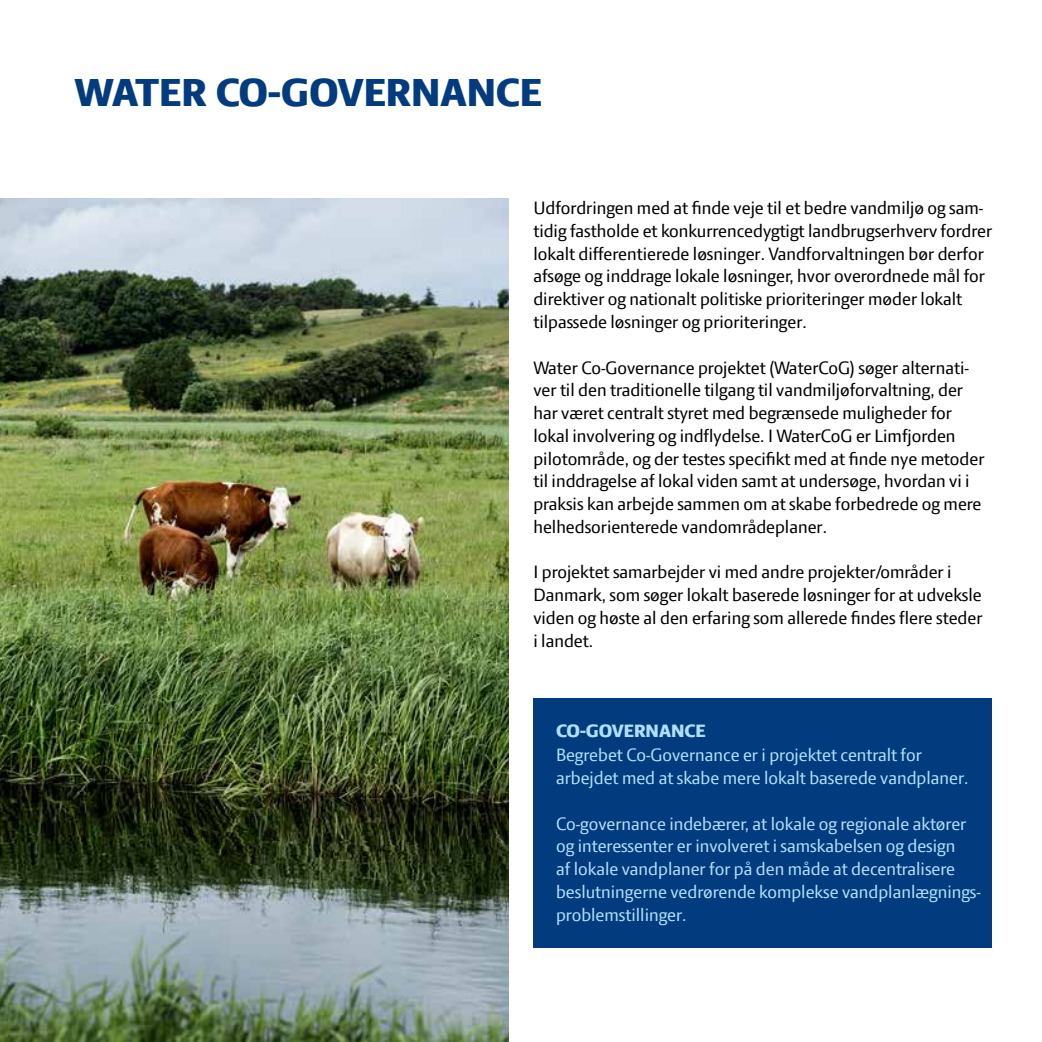
<style>
.page{position:relative;width:1042px;height:1042px;background:#fff}
.page>*{position:absolute;margin:0;border:0;box-sizing:border-box;transform-origin:0 0}
.t1{font:800 42px "LF Press Sans";color:#023b7e}
.t2{font:19.25px/22.8px "LF Press Sans";color:#000}
.t3{font:19.25px/22.8px "LF Press Sans";color:#afdff9}
.t4{font:800 19.25px "LF Press Sans";color:#afdff9}
</style>
<div class="page">
<div style="left:533px;top:698px;width:459px;height:250px;background:#023b7e"></div>
<img style="left:0;top:198px;width:508px;height:844px">
<h1 class="t1" style="left:74px;top:68px;width:469px">WATER CO-GOVERNANCE</h1>
<p class="t2" style="left:533px;top:196px;width:460px">Udfordringen med at finde veje til et bedre vandmiljø og sam&shy;tidig fastholde et konkurrencedygtigt landbrugserhverv fordrer lokalt differentierede løsninger. Vandforvaltningen bør derfor afsøge og inddrage lokale løsninger, hvor overordnede mål for direktiver og nationalt politiske prioriteringer møder lokalt tilpassede løsninger og prioriteringer.</p>
<p class="t2" style="left:533px;top:355px;width:452px">Water Co-Governance projektet (WaterCoG) søger alternati&shy;ver til den traditionelle tilgang til vandmiljøforvaltning, der har været centralt styret med begrænsede muligheder for lokal involvering og indflydelse. I WaterCoG er Limfjorden pilotområde, og der testes specifikt med at finde nye metoder til inddragelse af lokal viden samt at undersøge, hvordan vi i praksis kan arbejde sammen om at skabe forbedrede og mere helhedsorienterede vandområdeplaner.</p>
<p class="t2" style="left:533px;top:560px;width:450px">I projektet samarbejder vi med andre projekter/områder i Danmark, som søger lokalt baserede løsninger for at udveksle viden og høste al den erfaring som allerede findes flere steder i landet.</p>
<p class="t4" style="left:556px;top:720px;width:151px">CO-GOVERNANCE</p>
<p class="t3" style="left:556px;top:743px;width:414px">Begrebet Co-Governance er i projektet centralt for arbejdet med at skabe mere lokalt baserede vandplaner.</p>
<p class="t3" style="left:556px;top:812px;width:426px">Co-governance indebærer, at lokale og regionale aktører og interessenter er involveret i samskabelsen og design<br>af lokale vandplaner for på den måde at decentralisere beslutningerne vedrørende komplekse vandplanlægnings&shy;problemstillinger.</p>
</div>
